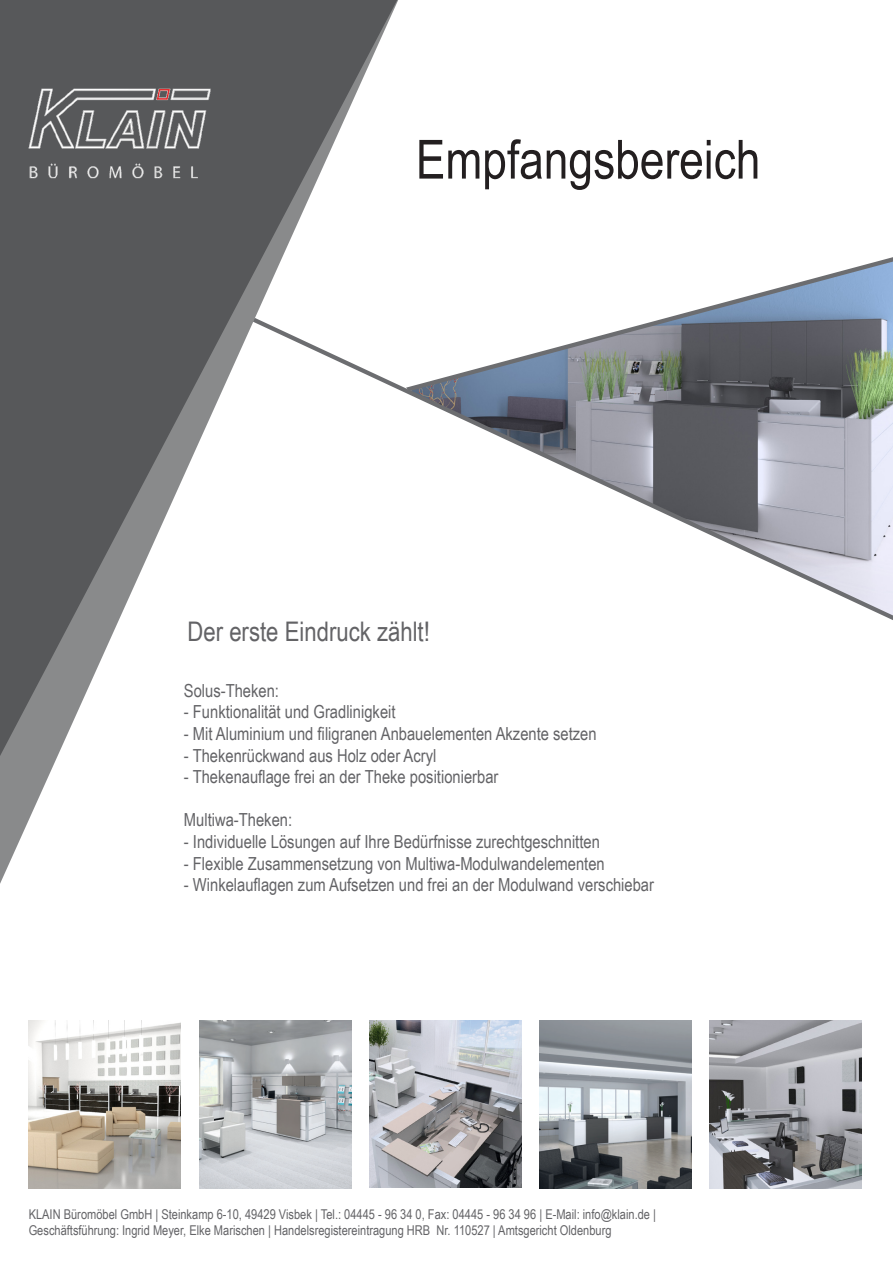
<style>
.page{position:relative;width:893px;height:1263px;background:#fff}
.page>*{position:absolute;margin:0;border:0;box-sizing:border-box;transform-origin:0 0}
.t1{font:54px "Arial Narrow";color:#231f20}
.t2{font:27px "Arial Narrow";color:#636366}
.t3{font:18px "Arial Narrow";color:#636366}
.t4{font:13.5px "Arial Narrow";color:#636366}
</style>
<div class="page">
<svg style="left:666px;top:257px;width:227px;height:61px"></svg>
<svg style="left:404px;top:318px;width:489px;height:302px"></svg>
<svg style="left:0;top:0;width:404px;height:884px"></svg>
<svg style="left:0;top:0;width:397px;height:756px"></svg>
<img style="left:709px;top:1020px;width:152px;height:169px">
<img style="left:539px;top:1020px;width:152px;height:169px">
<img style="left:369px;top:1020px;width:152px;height:168px">
<img style="left:200px;top:1020px;width:151px;height:169px">
<img style="left:29px;top:1020px;width:152px;height:169px">
<img style="left:0;top:64px;width:251px;height:133px">
<p class="t1" style="left:416px;top:120px;width:346px">Empfangsbereich</p>
<p class="t2" style="left:188px;top:611px;width:244px">Der erste Eindruck zählt!</p>
<p class="t3" style="left:184px;top:677px;width:97px">Solus-Theken:</p>
<p class="t3" style="left:184px;top:699px;width:213px">- Funktionalität und Gradlinigkeit</p>
<p class="t3" style="left:184px;top:720px;width:414px">- Mit Aluminium und filigranen Anbauelementen Akzente setzen</p>
<p class="t3" style="left:184px;top:742px;width:254px">- Thekenrückwand aus Holz oder Acryl</p>
<p class="t3" style="left:184px;top:763px;width:316px">- Thekenauflage frei an der Theke positionierbar</p>
<p class="t3" style="left:184px;top:807px;width:110px">Multiwa-Theken:</p>
<p class="t3" style="left:184px;top:828px;width:417px">- Individuelle Lösungen auf Ihre Bedürfnisse zurechtgeschnitten</p>
<p class="t3" style="left:184px;top:850px;width:422px">- Flexible Zusammensetzung von Multiwa-Modulwandelementen</p>
<p class="t3" style="left:184px;top:871px;width:472px">- Winkelauflagen zum Aufsetzen und frei an der Modulwand verschiebar</p>
<p class="t4" style="left:29px;top:1204px;width:629px">KLAIN Büromöbel GmbH | Steinkamp 6-10, 49429 Visbek | Tel.: 04445 - 96 34 0, Fax: 04445 - 96 34 96 | E-Mail: info@klain.de |</p>
<p class="t4" style="left:29px;top:1220px;width:584px">Geschäftsführung: Ingrid Meyer, Elke Marischen | Handelsregistereintragung HRB Nr. 110527 | Amtsgericht Oldenburg</p>
</div>
